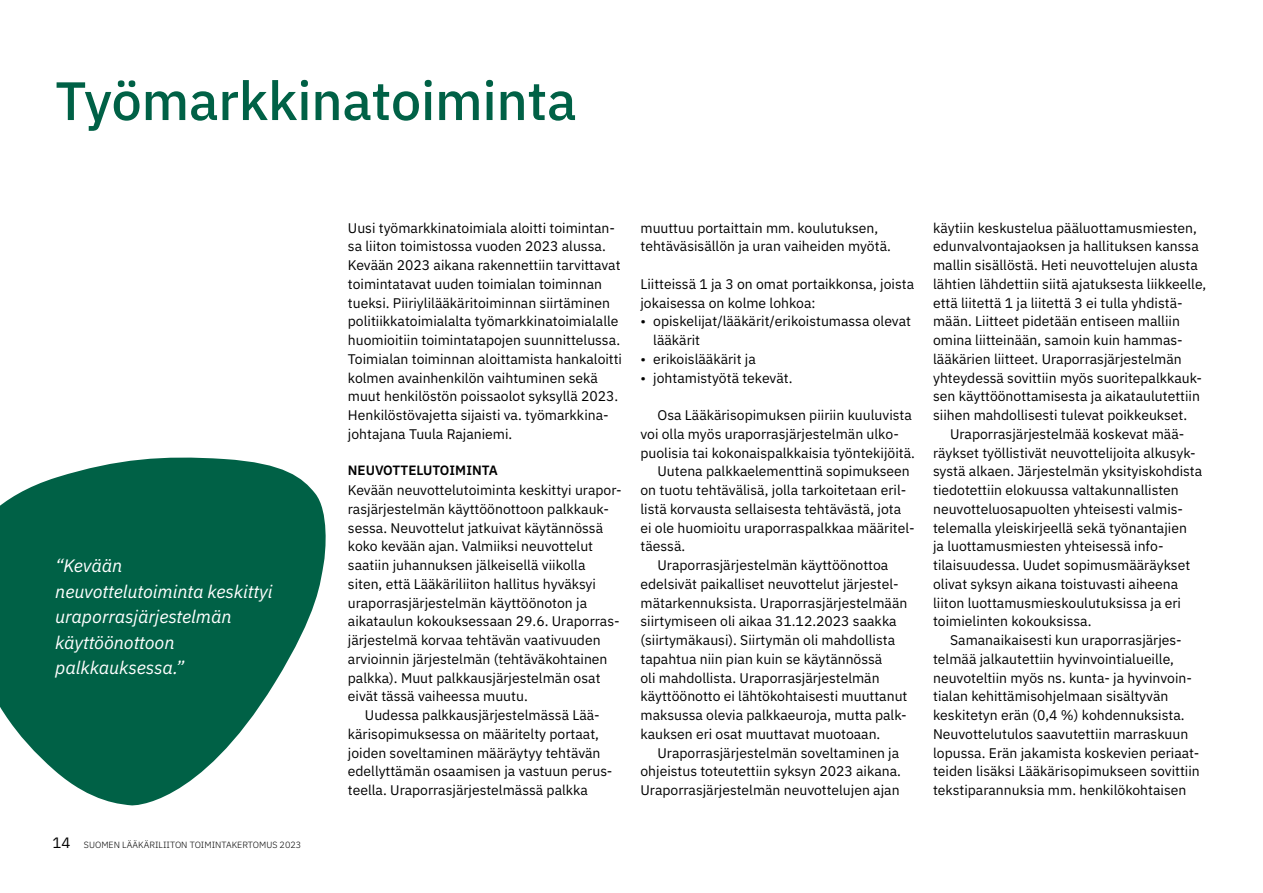
<style>
.page{position:relative;width:1263px;height:893px;background:#fff}
.page>*{position:absolute;margin:0;border:0;box-sizing:border-box;transform-origin:0 0}
.t1{font:500 54px "IBM Plex Sans";letter-spacing:-.005em;color:#006146}
.t2{font:italic 18px/25.5px "IBM Plex Sans";letter-spacing:-.005em;color:#fff}
.t3{font:13.95px/18.8px "IBM Plex Sans";color:#000}
.t4{font:600 13.5px "IBM Plex Sans";color:#000}
.t5{font:300 9px "IBM Plex Sans";color:#000}
.s1{font-weight:400;font-size:15px}
</style>
<div class="page">
<svg style="left:0;top:457px;width:326px;height:349px;fill:#006146"></svg>
<h1 class="t1" style="left:55px;top:59px;width:523px">Työmarkkinatoiminta</h1>
<p class="t2" style="left:55px;top:551px;width:219px">“Kevään neuvottelutoiminta keskittyi uraporrasjärjestelmän käyttöönottoon palkkauksessa.”</p>
<p class="t5" style="left:52px;top:838px;width:250px"><span class="s1">14</span> SUOMEN LÄÄKÄRILIITON TOIMINTAKERTOMUS 2023</p>
<p class="t3" style="left:348px;top:217px;width:276px">Uusi työmarkkinatoimiala aloitti toimintan&shy;sa liiton toimistossa vuoden 2023 alussa.<br>Kevään 2023 aikana rakennettiin tarvittavat toimintatavat uuden toimialan toiminnan tueksi. Piiriylilääkäritoiminnan siirtäminen politiikkatoimialalta työmarkkinatoimialalle huomioitiin toimintatapojen suunnittelussa.<br>Toimialan toiminnan aloittamista hankaloitti kolmen avainhenkilön vaihtuminen sekä muut henkilöstön poissaolot syksyllä 2023.<br>Henkilöstövajetta sijaisti va. työmarkkina&shy;johtajana Tuula Rajaniemi.</p>
<p class="t4" style="left:348px;top:459px;width:151px">NEUVOTTELUTOIMINTA</p>
<p class="t3" style="left:348px;top:480px;width:275px">Kevään neuvottelutoiminta keskittyi urapor-</p>
<p class="t3" style="left:348px;top:498px;width:263px">rasjärjestelmän käyttöönottoon palkkauk-</p>
<p class="t3" style="left:348px;top:517px;width:257px">sessa. Neuvottelut jatkuivat käytännössä</p>
<p class="t3" style="left:348px;top:536px;width:247px">koko kevään ajan. Valmiiksi neuvottelut</p>
<p class="t3" style="left:348px;top:555px;width:239px">saatiin juhannuksen jälkeisellä viikolla</p>
<p class="t3" style="left:348px;top:573px;width:250px">siten, että Lääkäriliiton hallitus hyväksyi</p>
<p class="t3" style="left:348px;top:592px;width:241px">uraporrasjärjestelmän käyttöönoton ja</p>
<p class="t3" style="left:348px;top:611px;width:273px">aikataulun kokouksessaan 29.6. Uraporras-</p>
<p class="t3" style="left:348px;top:630px;width:254px">järjestelmä korvaa tehtävän vaativuuden</p>
<p class="t3" style="left:348px;top:648px;width:261px">arvioinnin järjestelmän (tehtäväkohtainen</p>
<p class="t3" style="left:348px;top:667px;width:254px">palkka). Muut palkkausjärjestelmän osat</p>
<p class="t3" style="left:348px;top:686px;width:181px">eivät tässä vaiheessa muutu.</p>
<p class="t3" style="left:365px;top:705px;width:236px">Uudessa palkkausjärjestelmässä Lää-</p>
<p class="t3" style="left:348px;top:723px;width:253px">kärisopimuksessa on määritelty portaat,</p>
<p class="t3" style="left:348px;top:742px;width:254px">joiden soveltaminen määräytyy tehtävän</p>
<p class="t3" style="left:348px;top:761px;width:266px">edellyttämän osaamisen ja vastuun perus-</p>
<p class="t3" style="left:348px;top:780px;width:242px">teella. Uraporrasjärjestelmässä palkka</p>
<p class="t3" style="left:640px;top:217px;width:252px">muuttuu portaittain mm. koulutuksen, tehtäväsisällön ja uran vaiheiden myötä.</p>
<p class="t3" style="left:640px;top:273px;width:275px">Liitteissä 1 ja 3 on omat portaikkonsa, joista jokaisessa on kolme lohkoa:</p>
<p class="t3" style="left:653px;top:311px;width:259px;text-indent:-13px">• opiskelijat/lääkärit/erikoistumassa olevat lääkärit</p>
<p class="t3" style="left:640px;top:348px;width:117px">• erikoislääkärit ja</p>
<p class="t3" style="left:640px;top:367px;width:153px">• johtamistyötä tekevät.</p>
<p class="t3" style="left:657px;top:405px;width:256px">Osa Lääkärisopimuksen piiriin kuuluvista</p>
<p class="t3" style="left:640px;top:423px;width:260px">voi olla myös uraporrasjärjestelmän ulko-</p>
<p class="t3" style="left:640px;top:442px;width:276px">puolisia tai kokonaispalkkaisia työntekijöitä.</p>
<p class="t3" style="left:657px;top:461px;width:254px">Uutena palkkaelementtinä sopimukseen</p>
<p class="t3" style="left:640px;top:480px;width:267px">on tuotu tehtävälisä, jolla tarkoitetaan eril-</p>
<p class="t3" style="left:640px;top:498px;width:262px">listä korvausta sellaisesta tehtävästä, jota</p>
<p class="t3" style="left:640px;top:517px;width:276px">ei ole huomioitu uraporraspalkkaa määritel-</p>
<p class="t3" style="left:640px;top:536px;width:46px">täessä.</p>
<p class="t3" style="left:657px;top:555px;width:232px">Uraporrasjärjestelmän käyttöönottoa</p>
<p class="t3" style="left:640px;top:573px;width:260px">edelsivät paikalliset neuvottelut järjestel-</p>
<p class="t3" style="left:640px;top:592px;width:268px">mätarkennuksista. Uraporrasjärjestelmään</p>
<p class="t3" style="left:640px;top:611px;width:258px">siirtymiseen oli aikaa 31.12.2023 saakka</p>
<p class="t3" style="left:640px;top:630px;width:256px">(siirtymäkausi). Siirtymän oli mahdollista</p>
<p class="t3" style="left:640px;top:648px;width:243px">tapahtua niin pian kuin se käytännössä</p>
<p class="t3" style="left:640px;top:667px;width:241px">oli mahdollista. Uraporrasjärjestelmän</p>
<p class="t3" style="left:640px;top:686px;width:268px">käyttöönotto ei lähtökohtaisesti muuttanut</p>
<p class="t3" style="left:640px;top:705px;width:268px">maksussa olevia palkkaeuroja, mutta palk-</p>
<p class="t3" style="left:640px;top:723px;width:241px">kauksen eri osat muuttavat muotoaan.</p>
<p class="t3" style="left:657px;top:742px;width:243px">Uraporrasjärjestelmän soveltaminen ja</p>
<p class="t3" style="left:640px;top:761px;width:262px">ohjeistus toteutettiin syksyn 2023 aikana.</p>
<p class="t3" style="left:640px;top:780px;width:261px">Uraporrasjärjestelmän neuvottelujen ajan</p>
<p class="t3" style="left:933px;top:217px;width:265px">käytiin keskustelua pääluottamusmiesten,</p>
<p class="t3" style="left:933px;top:236px;width:267px">edunvalvontajaoksen ja hallituksen kanssa</p>
<p class="t3" style="left:933px;top:255px;width:266px">mallin sisällöstä. Heti neuvottelujen alusta</p>
<p class="t3" style="left:933px;top:273px;width:275px">lähtien lähdettiin siitä ajatuksesta liikkeelle,</p>
<p class="t3" style="left:933px;top:292px;width:251px">että liitettä 1 ja liitettä 3 ei tulla yhdistä-</p>
<p class="t3" style="left:933px;top:311px;width:248px">mään. Liitteet pidetään entiseen malliin</p>
<p class="t3" style="left:933px;top:330px;width:251px">omina liitteinään, samoin kuin hammas-</p>
<p class="t3" style="left:933px;top:348px;width:250px">lääkärien liitteet. Uraporrasjärjestelmän</p>
<p class="t3" style="left:933px;top:367px;width:271px">yhteydessä sovittiin myös suoritepalkkauk-</p>
<p class="t3" style="left:933px;top:386px;width:268px">sen käyttöönottamisesta ja aikataulutettiin</p>
<p class="t3" style="left:933px;top:405px;width:256px">siihen mahdollisesti tulevat poikkeukset.</p>
<p class="t3" style="left:950px;top:423px;width:236px">Uraporrasjärjestelmää koskevat mää-</p>
<p class="t3" style="left:933px;top:442px;width:264px">räykset työllistivät neuvottelijoita alkusyk-</p>
<p class="t3" style="left:933px;top:461px;width:271px">systä alkaen. Järjestelmän yksityiskohdista</p>
<p class="t3" style="left:933px;top:480px;width:247px">tiedotettiin elokuussa valtakunnallisten</p>
<p class="t3" style="left:933px;top:498px;width:251px">neuvotteluosapuolten yhteisesti valmis-</p>
<p class="t3" style="left:933px;top:517px;width:255px">telemalla yleiskirjeellä sekä työnantajien</p>
<p class="t3" style="left:933px;top:536px;width:230px">ja luottamusmiesten yhteisessä info-</p>
<p class="t3" style="left:933px;top:555px;width:259px">tilaisuudessa. Uudet sopimusmääräykset</p>
<p class="t3" style="left:933px;top:573px;width:247px">olivat syksyn aikana toistuvasti aiheena</p>
<p class="t3" style="left:933px;top:592px;width:249px">liiton luottamusmieskoulutuksissa ja eri</p>
<p class="t3" style="left:933px;top:611px;width:160px">toimielinten kokouksissa.</p>
<p class="t3" style="left:950px;top:630px;width:233px">Samanaikaisesti kun uraporrasjärjes-</p>
<p class="t3" style="left:933px;top:648px;width:242px">telmää jalkautettiin hyvinvointialueille,</p>
<p class="t3" style="left:933px;top:667px;width:260px">neuvoteltiin myös ns. kunta- ja hyvinvoin-</p>
<p class="t3" style="left:933px;top:686px;width:237px">tialan kehittämisohjelmaan sisältyvän</p>
<p class="t3" style="left:933px;top:705px;width:253px">keskitetyn erän (0,4 %) kohdennuksista.</p>
<p class="t3" style="left:933px;top:723px;width:257px">Neuvottelutulos saavutettiin marraskuun</p>
<p class="t3" style="left:933px;top:742px;width:268px">lopussa. Erän jakamista koskevien periaat-</p>
<p class="t3" style="left:933px;top:761px;width:268px">teiden lisäksi Lääkärisopimukseen sovittiin</p>
<p class="t3" style="left:933px;top:780px;width:255px">tekstiparannuksia mm. henkilökohtaisen</p>
</div>
